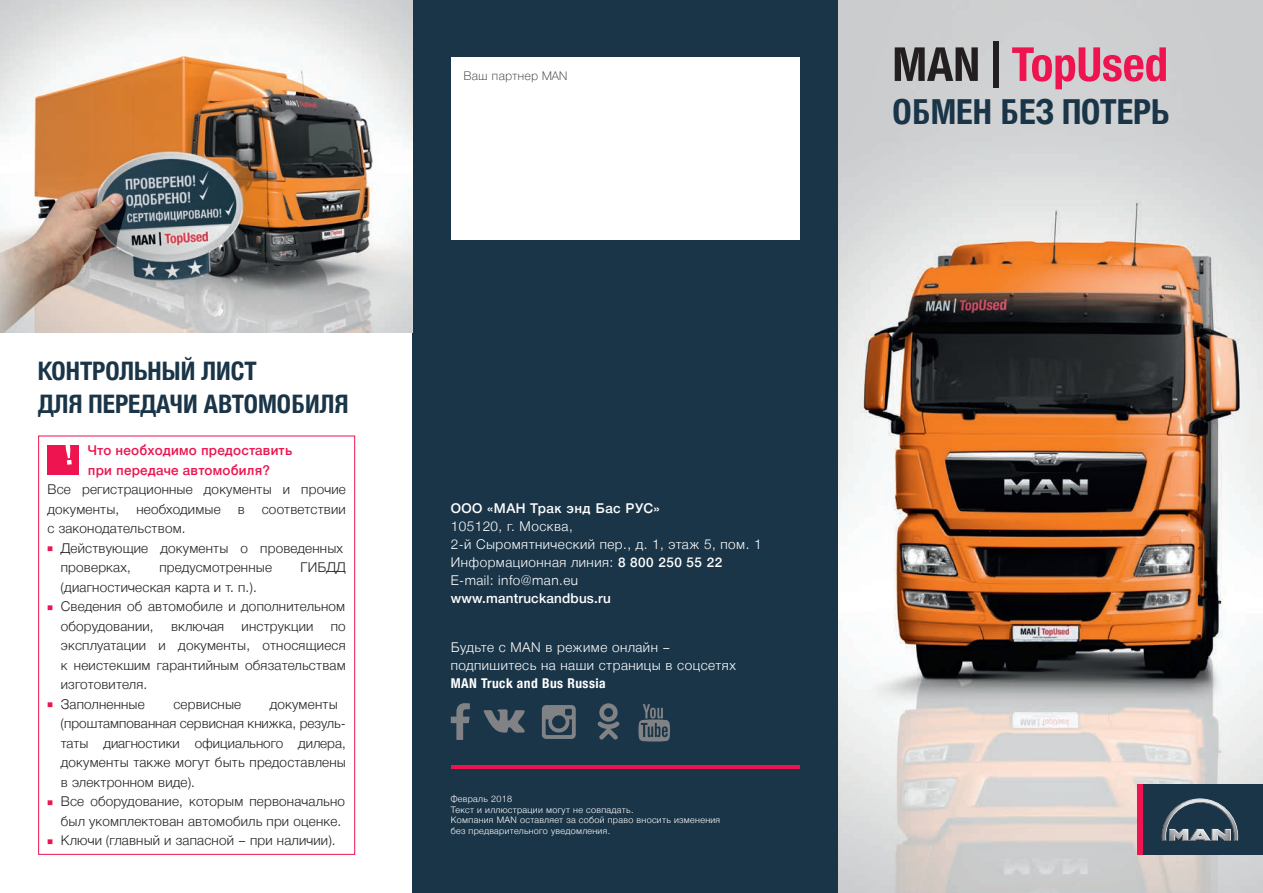
<style>
.page{position:relative;width:1263px;height:893px;background:#fff}
.page>*{position:absolute;margin:0;border:0;box-sizing:border-box;transform-origin:0 0}
.t1{font:700 34.5px "Man Global Condensed";color:#1a3548}
.t2{font:700 25.5px "Man Global Condensed";color:#1a3548}
.t3{font:300 13.5px/19.5px "Man Global";letter-spacing:.015em;color:#231f20}
.t4{font:300 13.5px/18px "Man Global";letter-spacing:.035em;color:#fff}
.t5{font:500 13.5px "Man Global";letter-spacing:.015em;color:#ed1450}
.t6{font:500 13.5px "Man Global";letter-spacing:.035em;color:#fff}
.t7{font:500 13.5px "Man Global";letter-spacing:.015em;color:#fff}
.t8{font:100 12px "Man Global";letter-spacing:.015em;color:#231f20}
.t9{font:300 9px/10.8px "Man Global";letter-spacing:.035em;color:#fff}
.s1{font-size:9px;color:#ed1450}
.s2{font-weight:500}
.s3{font-family:"Man Global Condensed";font-weight:700}
</style>
<div class="page">
<img style="left:838px;top:0;width:425px;height:893px">
<div style="left:1137px;top:784px;width:6px;height:71px;background:#ed1450"></div>
<svg style="left:1143px;top:784px;width:119px;height:71px;background:#2d4556"></svg>
<div style="left:412px;top:0;width:426px;height:893px;background:#1a3548"></div>
<hr style="left:451px;top:765px;width:348px;height:4px;background:#ed1450">
<div style="left:451px;top:57px;width:348px;height:183px;background:#fff"></div>
<svg style="left:483px;top:709px;width:42px;height:24px"></svg>
<svg style="left:597px;top:703px;width:23px;height:37px"></svg>
<svg style="left:451px;top:703px;width:19px;height:37px"></svg>
<svg style="left:542px;top:705px;width:34px;height:34px"></svg>
<svg style="left:638px;top:704px;width:32px;height:37px"></svg>
<img style="left:0;top:0;width:412px;height:333px">
<div style="left:38px;top:436px;width:317px;height:419px;border:1px solid #ed1450"></div>
<div style="left:48px;top:445px;width:31px;height:30px;background:#ed1450"></div>
<svg style="left:65px;top:445px;width:7px;height:20px"></svg>
<div style="left:993px;top:41px;width:5px;height:46px;background:#231f20"></div>
<svg style="left:895px;top:47px;width:83px;height:34px;background:#646263"></svg>
<svg style="left:1012px;top:47px;width:154px;height:42px;background:#db839c"></svg>
<p class="t8" style="left:463px;top:68px;width:105px">Ваш партнер MAN</p>
<p class="t2" style="left:38px;top:356px;width:220px">КОНТРОЛЬНЫЙ ЛИСТ</p>
<p class="t2" style="left:38px;top:389px;width:312px">ДЛЯ ПЕРЕДАЧИ АВТОМОБИЛЯ</p>
<p class="t5" style="left:88px;top:443px;width:206px">Что необходимо предоставить</p>
<p class="t5" style="left:88px;top:462px;width:184px">при передаче автомобиля?</p>
<p class="t3" style="left:48px;top:480px;width:300px">Все регистрационные документы и прочие документы,</p>
<p class="t3" style="left:136px;top:499px;width:86px">необходимые</p>
<p class="t3" style="left:238px;top:499px;width:9px">в</p>
<p class="t3" style="left:262px;top:499px;width:86px">соответствии</p>
<p class="t3" style="left:48px;top:519px;width:140px">с законодательством.</p>
<p class="t3" style="left:61px;top:538px;width:284px;text-indent:-13px"><span class="s1">◾</span> Действующие документы о проведенных проверках,</p>
<p class="t3" style="left:159px;top:558px;width:114px">предусмотренные</p>
<p class="t3" style="left:300px;top:558px;width:47px">ГИБДД</p>
<p class="t3" style="left:61px;top:577px;width:197px">(диагностическая карта и т. п.).</p>
<p class="t3" style="left:61px;top:597px;width:286px;text-indent:-13px"><span class="s1">◾</span> Сведения об автомобиле и дополнительном оборудовании,</p>
<p class="t3" style="left:61px;top:616px;width:286px;text-align:justify;text-indent:270px">по эксплуатации и документы, относящиеся к неистекшим гарантийным обязательствам изготовителя.</p>
<p class="t3" style="left:48px;top:694px;width:99px"><span class="s1">◾</span> Заполненные</p>
<p class="t3" style="left:173px;top:694px;width:69px">сервисные</p>
<p class="t3" style="left:171px;top:616px;width:55px">включая</p>
<p class="t3" style="left:242px;top:616px;width:73px">инструкции</p>
<p class="t3" style="left:61px;top:694px;width:286px;text-indent:209px">документы (проштампованная сервисная книжка, резуль&shy;таты диагностики официального дилера, документы также могут быть предоставлены в электронном виде).</p>
<p class="t3" style="left:48px;top:792px;width:299px;text-align:right"><span class="s1">◾</span> Все оборудование, которым первоначально был укомплектован автомобиль при оценке.</p>
<p class="t3" style="left:48px;top:831px;width:290px"><span class="s1">◾</span> Ключи (главный и запасной – при наличии).</p>
<p class="t6" style="left:451px;top:501px;width:211px">ООО «MAН Трак энд Бас РУС»</p>
<p class="t4" style="left:451px;top:517px;width:312px">105120, г. Москва,<br>2-й Сыромятнический пер., д. 1, этаж 5, пом. 1</p>
<p class="t4" style="left:451px;top:553px;width:273px">Информационная линия: <span class="s2">8 800 250 55 22</span></p>
<p class="t4" style="left:451px;top:571px;width:129px">E-mail: info@man.eu</p>
<p class="t7" style="left:451px;top:591px;width:162px">www.mantruckandbus.ru</p>
<p class="t4" style="left:451px;top:638px;width:287px">Будьте с MAN в режиме онлайн – подпишитесь на наши страницы в соцсетях<br><span class="s3">MAN Truck and Bus Russia</span></p>
<p class="t9" style="left:451px;top:793px;width:63px">Февраль 2018</p>
<p class="t9" style="left:451px;top:804px;width:184px">Текст и иллюстрации могут не совпадать.</p>
<p class="t9" style="left:451px;top:815px;width:271px">Компания MAN оставляет за собой право вносить изменения без предварительного уведомления.</p>
<p class="t1" style="left:892px;top:92px;width:278px">ОБМЕН БЕЗ ПОТЕРЬ</p>
</div>
